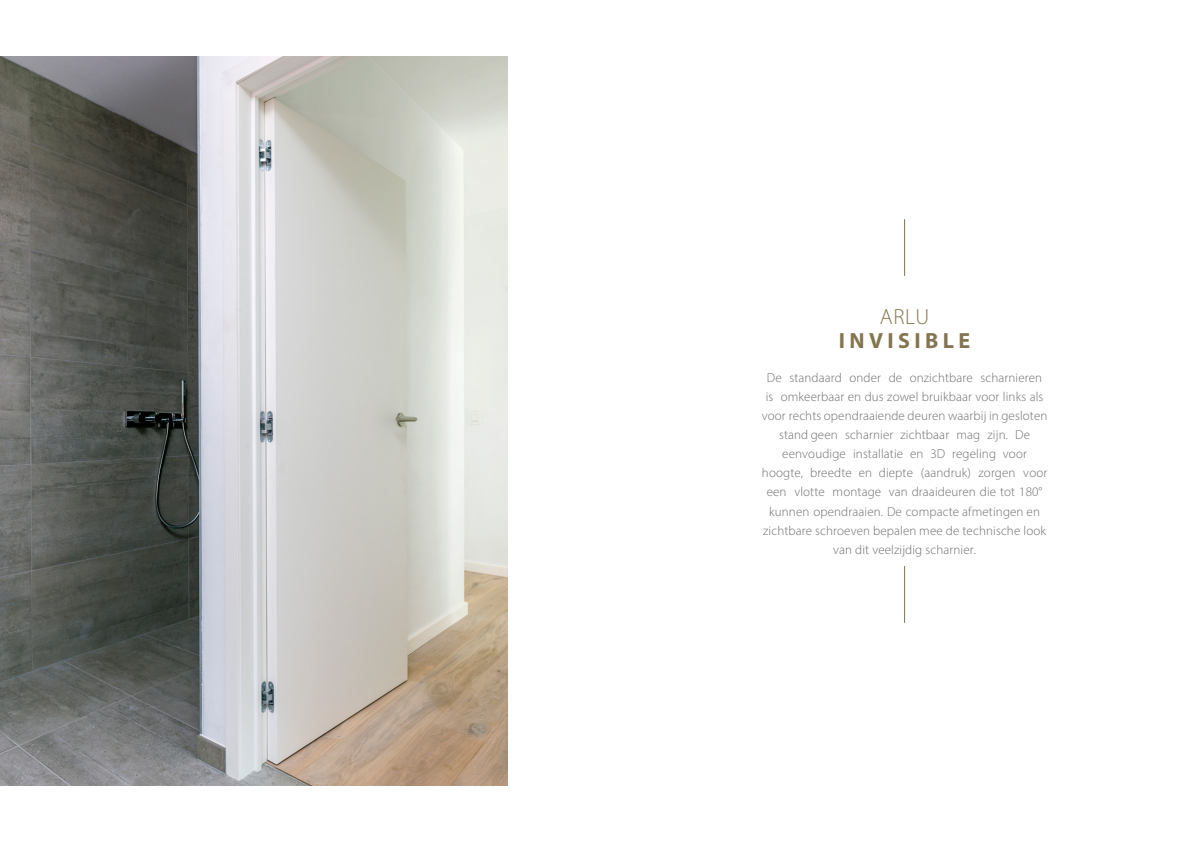
<style>
.page{position:relative;width:1191px;height:842px;background:#fff}
.page>*{position:absolute;margin:0;border:0;box-sizing:border-box;transform-origin:0 0}
.t1{font:700 22px "Myriad Pro";letter-spacing:.2em;color:#837550}
.t2{font:300 22px "Myriad Pro";color:#837550}
.t3{font:300 13px/19px "Myriad Pro";letter-spacing:.01em;color:#6d6e71;text-align:center}
</style>
<div class="page">
<img style="left:0;top:57px;width:507px;height:728px">
<hr style="left:904px;top:566px;width:1px;height:57px;background:#837550">
<hr style="left:904px;top:219px;width:1px;height:57px;background:#837550">
<h1 class="t2" style="left:880px;top:303px;width:51px">ARLU</h1>
<h1 class="t1" style="left:839px;top:326px;width:133px">INVISIBLE</h1>
<p class="t3" style="left:761px;top:368px;width:287px">De standaard onder de onzichtbare scharnieren is omkeerbaar en dus zowel bruikbaar voor links als voor rechts opendraaiende deuren waarbij in gesloten stand geen scharnier zichtbaar mag zijn. De eenvoudige installatie en 3D regeling voor hoogte, breedte en diepte (aandruk) zorgen voor een vlotte montage van draaideuren die tot 180° kunnen opendraaien. De compacte afmetingen en zichtbare schroeven bepalen mee de technische look van dit veelzijdig scharnier.</p>
</div>
